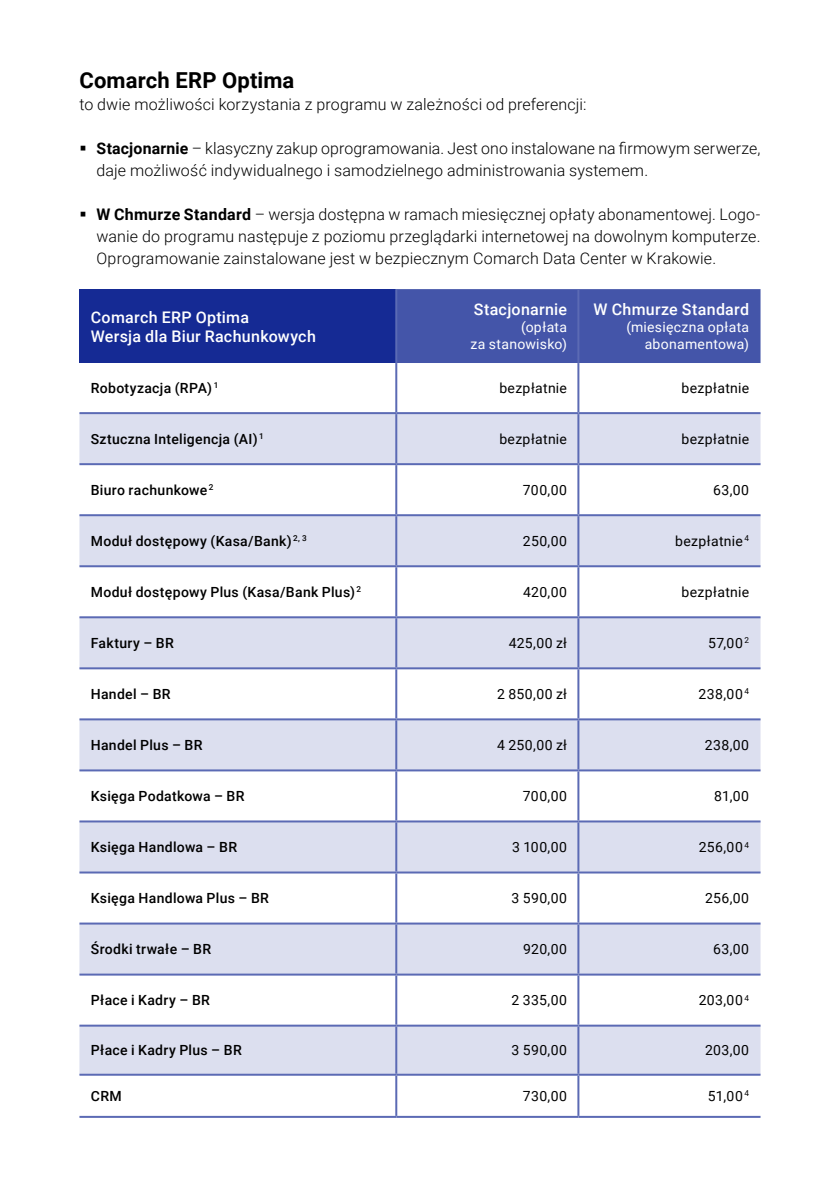
<style>
.page{position:relative;width:840px;height:1191px;background:#fff}
.page>*{position:absolute;margin:0;border:0;box-sizing:border-box;transform-origin:0 0}
.t1{font:700 22px "Roboto";letter-spacing:.005em;color:#000}
.t2{font:300 16px/22px "Roboto";letter-spacing:.01em;color:#000}
.t3{font:500 16px/19.2px "Roboto";letter-spacing:.02em;color:#fff}
.t4{font:500 14px "Roboto";letter-spacing:.02em;color:#000}
.t5{font:14px "Roboto";letter-spacing:.025em;color:#000}
.t6{font:14px/16.8px "Roboto";letter-spacing:.02em;color:#fff;text-align:right}
.s1{font-weight:700}
</style>
<div class="page">
<div style="left:79px;top:289px;width:317px;height:74px;background:#152a94"></div>
<div style="left:397px;top:289px;width:363px;height:74px;background:#4455a9"></div>
<svg style="left:79px;top:414px;width:681px;height:659px;fill:#dcdfef"></svg>
<hr style="left:395px;top:289px;width:2px;height:74px;background:#5b6ab4">
<hr style="left:577px;top:289px;width:2px;height:74px;background:#5b6ab4">
<hr style="left:395px;top:363px;width:2px;height:49px;background:#5b6ab4">
<hr style="left:395px;top:465px;width:2px;height:49px;background:#5b6ab4">
<hr style="left:396px;top:514px;width:182px;height:2px;background:#5b6ab4">
<hr style="left:396px;top:565px;width:182px;height:2px;background:#5b6ab4">
<hr style="left:395px;top:567px;width:2px;height:49px;background:#5b6ab4">
<hr style="left:396px;top:616px;width:182px;height:2px;background:#5b6ab4">
<hr style="left:396px;top:667px;width:182px;height:2px;background:#5b6ab4">
<hr style="left:395px;top:669px;width:2px;height:49px;background:#5b6ab4">
<hr style="left:396px;top:718px;width:182px;height:2px;background:#5b6ab4">
<hr style="left:396px;top:769px;width:182px;height:2px;background:#5b6ab4">
<hr style="left:395px;top:771px;width:2px;height:49px;background:#5b6ab4">
<hr style="left:396px;top:820px;width:182px;height:2px;background:#5b6ab4">
<hr style="left:396px;top:871px;width:182px;height:2px;background:#5b6ab4">
<hr style="left:395px;top:873px;width:2px;height:49px;background:#5b6ab4">
<hr style="left:395px;top:975px;width:2px;height:49px;background:#5b6ab4">
<hr style="left:396px;top:1024px;width:182px;height:2px;background:#5b6ab4">
<hr style="left:396px;top:1073px;width:182px;height:2px;background:#5b6ab4">
<hr style="left:395px;top:1075px;width:2px;height:40px;background:#5b6ab4">
<hr style="left:577px;top:363px;width:2px;height:49px;background:#5b6ab4">
<hr style="left:577px;top:465px;width:2px;height:49px;background:#5b6ab4">
<hr style="left:577px;top:567px;width:2px;height:49px;background:#5b6ab4">
<hr style="left:577px;top:669px;width:2px;height:49px;background:#5b6ab4">
<hr style="left:577px;top:771px;width:2px;height:49px;background:#5b6ab4">
<hr style="left:577px;top:873px;width:2px;height:49px;background:#5b6ab4">
<hr style="left:577px;top:975px;width:2px;height:49px;background:#5b6ab4">
<hr style="left:577px;top:1075px;width:2px;height:40px;background:#5b6ab4">
<hr style="left:79px;top:412px;width:317px;height:2px;background:#5b6ab4">
<hr style="left:79px;top:463px;width:317px;height:2px;background:#5b6ab4">
<hr style="left:79px;top:514px;width:317px;height:2px;background:#5b6ab4">
<hr style="left:395px;top:516px;width:2px;height:49px;background:#5b6ab4">
<hr style="left:79px;top:565px;width:317px;height:2px;background:#5b6ab4">
<hr style="left:79px;top:616px;width:317px;height:2px;background:#5b6ab4">
<hr style="left:395px;top:618px;width:2px;height:49px;background:#5b6ab4">
<hr style="left:79px;top:667px;width:317px;height:2px;background:#5b6ab4">
<hr style="left:79px;top:718px;width:317px;height:2px;background:#5b6ab4">
<hr style="left:395px;top:720px;width:2px;height:49px;background:#5b6ab4">
<hr style="left:79px;top:769px;width:317px;height:2px;background:#5b6ab4">
<hr style="left:79px;top:820px;width:317px;height:2px;background:#5b6ab4">
<hr style="left:395px;top:822px;width:2px;height:49px;background:#5b6ab4">
<hr style="left:79px;top:871px;width:317px;height:2px;background:#5b6ab4">
<hr style="left:79px;top:922px;width:317px;height:2px;background:#5b6ab4">
<hr style="left:79px;top:973px;width:317px;height:2px;background:#5b6ab4">
<hr style="left:79px;top:1024px;width:317px;height:2px;background:#5b6ab4">
<hr style="left:395px;top:1026px;width:2px;height:47px;background:#5b6ab4">
<hr style="left:79px;top:1073px;width:317px;height:2px;background:#5b6ab4">
<hr style="left:79px;top:1115px;width:317px;height:2px;background:#5b6ab4">
<hr style="left:396px;top:922px;width:182px;height:2px;background:#5b6ab4">
<hr style="left:395px;top:924px;width:2px;height:49px;background:#5b6ab4">
<hr style="left:396px;top:973px;width:182px;height:2px;background:#5b6ab4">
<hr style="left:396px;top:412px;width:182px;height:2px;background:#5b6ab4">
<hr style="left:395px;top:414px;width:2px;height:49px;background:#5b6ab4">
<hr style="left:396px;top:463px;width:182px;height:2px;background:#5b6ab4">
<hr style="left:578px;top:412px;width:182px;height:2px;background:#5b6ab4">
<hr style="left:577px;top:414px;width:2px;height:49px;background:#5b6ab4">
<hr style="left:578px;top:463px;width:182px;height:2px;background:#5b6ab4">
<hr style="left:578px;top:514px;width:182px;height:2px;background:#5b6ab4">
<hr style="left:577px;top:516px;width:2px;height:49px;background:#5b6ab4">
<hr style="left:578px;top:565px;width:182px;height:2px;background:#5b6ab4">
<hr style="left:578px;top:616px;width:182px;height:2px;background:#5b6ab4">
<hr style="left:577px;top:618px;width:2px;height:49px;background:#5b6ab4">
<hr style="left:578px;top:667px;width:182px;height:2px;background:#5b6ab4">
<hr style="left:578px;top:718px;width:182px;height:2px;background:#5b6ab4">
<hr style="left:577px;top:720px;width:2px;height:49px;background:#5b6ab4">
<hr style="left:578px;top:769px;width:182px;height:2px;background:#5b6ab4">
<hr style="left:578px;top:820px;width:182px;height:2px;background:#5b6ab4">
<hr style="left:577px;top:822px;width:2px;height:49px;background:#5b6ab4">
<hr style="left:578px;top:871px;width:182px;height:2px;background:#5b6ab4">
<hr style="left:578px;top:922px;width:182px;height:2px;background:#5b6ab4">
<hr style="left:577px;top:924px;width:2px;height:49px;background:#5b6ab4">
<hr style="left:578px;top:973px;width:182px;height:2px;background:#5b6ab4">
<hr style="left:578px;top:1024px;width:182px;height:2px;background:#5b6ab4">
<hr style="left:577px;top:1026px;width:2px;height:47px;background:#5b6ab4">
<hr style="left:578px;top:1073px;width:182px;height:2px;background:#5b6ab4">
<hr style="left:578px;top:1115px;width:182px;height:2px;background:#5b6ab4">
<hr style="left:396px;top:1115px;width:182px;height:2px;background:#5b6ab4">
<h1 class="t1" style="left:79px;top:65px;width:216px">Comarch ERP Optima</h1>
<p class="t2" style="left:79px;top:93px;width:508px">to dwie możliwości korzystania z programu w zależności od preferencji:</p>
<p class="t2" style="left:96px;top:137px;width:665px"><span class="s1">Stacjonarnie</span> – klasyczny zakup oprogramowania. Jest ono instalowane na firmowym serwerze, daje możliwość indywidualnego i samodzielnego administrowania systemem.</p>
<p class="t2" style="left:96px;top:203px;width:665px;text-align:justify"><span class="s1">W Chmurze Standard</span> – wersja dostępna w ramach miesięcznej opłaty abonamentowej. Logo&shy;wanie do programu następuje z poziomu przeglądarki internetowej na dowolnym komputerze.<br>Oprogramowanie zainstalowane jest w bezpiecznym Comarch Data Center w Krakowie.</p>
<p class="t3" style="left:91px;top:307px;width:226px">Comarch ERP Optima<br>Wersja dla Biur Rachunkowych</p>
<p class="t3" style="left:473px;top:299px;width:95px">Stacjonarnie</p>
<p class="t6" style="left:470px;top:318px;width:98px">(opłata<br>za stanowisko)</p>
<p class="t3" style="left:593px;top:299px;width:157px">W Chmurze Standard</p>
<p class="t6" style="left:626px;top:318px;width:124px">(miesięczna opłata abonamentowa)</p>
<p class="t4" style="left:91px;top:378px;width:129px">Robotyzacja (RPA) <sup>1</sup></p>
<p class="t5" style="left:499px;top:378px;width:69px">bezpłatnie</p>
<p class="t5" style="left:681px;top:378px;width:69px">bezpłatnie</p>
<p class="t4" style="left:91px;top:429px;width:174px">Sztuczna Inteligencja (AI) <sup>1</sup></p>
<p class="t5" style="left:499px;top:429px;width:69px">bezpłatnie</p>
<p class="t5" style="left:681px;top:429px;width:69px">bezpłatnie</p>
<p class="t4" style="left:91px;top:480px;width:124px">Biuro rachunkowe <sup>2</sup></p>
<p class="t5" style="left:522px;top:480px;width:46px">700,00</p>
<p class="t5" style="left:712px;top:480px;width:38px">63,00</p>
<p class="t4" style="left:91px;top:531px;width:217px">Moduł dostępowy (Kasa/Bank) <sup>2,</sup> <sup>3</sup></p>
<p class="t5" style="left:522px;top:531px;width:46px">250,00</p>
<p class="t5" style="left:675px;top:531px;width:75px">bezpłatnie <sup>4</sup></p>
<p class="t4" style="left:91px;top:582px;width:272px">Moduł dostępowy Plus (Kasa/Bank Plus) <sup>2</sup></p>
<p class="t5" style="left:523px;top:582px;width:45px">420,00</p>
<p class="t5" style="left:681px;top:582px;width:69px">bezpłatnie</p>
<p class="t4" style="left:91px;top:633px;width:85px">Faktury – BR</p>
<p class="t5" style="left:508px;top:633px;width:60px">425,00 zł</p>
<p class="t5" style="left:707px;top:633px;width:43px">57,00 <sup>2</sup></p>
<p class="t4" style="left:91px;top:684px;width:81px">Handel – BR</p>
<p class="t5" style="left:497px;top:684px;width:71px">2 850,00 zł</p>
<p class="t5" style="left:698px;top:684px;width:52px">238,00 <sup>4</sup></p>
<p class="t4" style="left:91px;top:735px;width:113px">Handel Plus – BR</p>
<p class="t5" style="left:497px;top:735px;width:71px">4 250,00 zł</p>
<p class="t5" style="left:704px;top:735px;width:46px">238,00</p>
<p class="t4" style="left:91px;top:786px;width:155px">Księga Podatkowa – BR</p>
<p class="t5" style="left:522px;top:786px;width:46px">700,00</p>
<p class="t5" style="left:713px;top:786px;width:36px">81,00</p>
<p class="t4" style="left:91px;top:837px;width:148px">Księga Handlowa – BR</p>
<p class="t5" style="left:511px;top:837px;width:56px">3 100,00</p>
<p class="t5" style="left:698px;top:837px;width:52px">256,00 <sup>4</sup></p>
<p class="t4" style="left:91px;top:888px;width:179px">Księga Handlowa Plus – BR</p>
<p class="t5" style="left:511px;top:888px;width:57px">3 590,00</p>
<p class="t5" style="left:704px;top:888px;width:46px">256,00</p>
<p class="t4" style="left:91px;top:939px;width:122px">Środki trwałe – BR</p>
<p class="t5" style="left:522px;top:939px;width:46px">920,00</p>
<p class="t5" style="left:712px;top:939px;width:38px">63,00</p>
<p class="t4" style="left:91px;top:990px;width:121px">Płace i Kadry – BR</p>
<p class="t5" style="left:511px;top:990px;width:57px">2 335,00</p>
<p class="t5" style="left:698px;top:990px;width:52px">203,00 <sup>4</sup></p>
<p class="t4" style="left:91px;top:1040px;width:152px">Płace i Kadry Plus – BR</p>
<p class="t5" style="left:511px;top:1040px;width:57px">3 590,00</p>
<p class="t5" style="left:704px;top:1040px;width:46px">203,00</p>
<p class="t4" style="left:91px;top:1086px;width:32px">CRM</p>
<p class="t5" style="left:522px;top:1086px;width:46px">730,00</p>
<p class="t5" style="left:707px;top:1086px;width:43px">51,00 <sup>4</sup></p>
</div>
